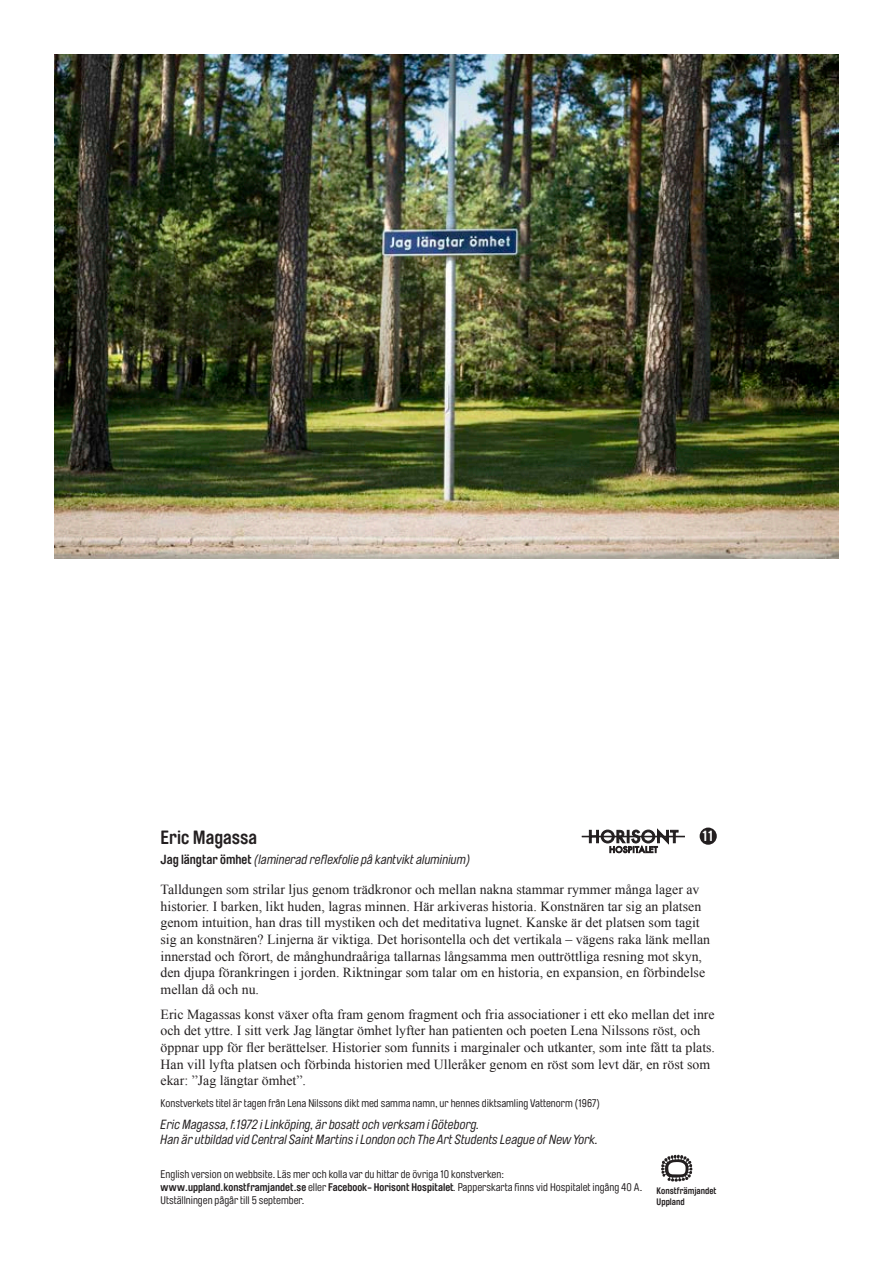
<style>
.page{position:relative;width:893px;height:1263px;background:#fff}
.page>*{position:absolute;margin:0;border:0;box-sizing:border-box;transform-origin:0 0}
.t1{font:700 18.9px "Brauer Neue Std";color:#231f20}
.t2{font:700 14.55px "Brauer Neue Std";color:#fff}
.t3{font:13.8px/16.6px "Times New Roman";color:#231f20}
.t4{font:italic 13.2px/15.8px "Brauer Neue Std";color:#231f20}
.t5{font:10.95px/13.2px "Brauer Neue Std";color:#231f20}
.t6{font:700 9.3px/10.2px "Brauer Neue";color:#231f20}
.s1{font-weight:700;font-style:normal}
.s2{font-weight:700}
.s3{font-style:italic}
</style>
<div class="page">
<img style="left:54px;top:54px;width:785px;height:504px">
<svg style="left:589px;top:829px;width:89px;height:24px"></svg>
<hr style="left:582px;top:836px;width:103px;height:1px;background:#231f20">
<div style="left:700px;top:827px;width:17px;height:18px;background:#231f20;border-radius:50%"></div>
<svg style="left:661px;top:1155px;width:32px;height:27px"></svg>
<p class="t1" style="left:161px;top:826px;width:98px">Eric Magassa</p>
<p class="t4" style="left:161px;top:851px;width:312px"><span class="s1">Jag längtar ömhet</span> (laminerad reflexfolie på kantvikt aluminium)</p>
<p class="t2" style="left:702px;top:828px;width:13px">11</p>
<p class="t3" style="left:161px;top:881px;width:551px">Talldungen som strilar ljus genom trädkronor och mellan nakna stammar rymmer många lager av historier. I barken, likt huden, lagras minnen. Här arkiveras historia. Konstnären tar sig an platsen genom intuition, han dras till mystiken och det meditativa lugnet. Kanske är det platsen som tagit sig an konstnären? Linjerna är viktiga. Det horisontella och det vertikala – vägens raka länk mellan innerstad och förort, de månghundraåriga tallarnas långsamma men outtröttliga resning mot skyn, den djupa förankringen i jorden. Riktningar som talar om en historia, en expansion, en förbindelse mellan då och nu.</p>
<p class="t3" style="left:161px;top:1006px;width:556px">Eric Magassas konst växer ofta fram genom fragment och fria associationer i ett eko mellan det inre och det yttre. I sitt verk Jag längtar ömhet lyfter han patienten och poeten Lena Nilssons röst, och öppnar upp för fler berättelser. Historier som funnits i marginaler och utkanter, som inte fått ta plats.<br>Han vill lyfta platsen och förbinda historien med Ulleråker genom en röst som levt där, en röst som ekar: ”Jag längtar ömhet”.</p>
<p class="t5" style="left:161px;top:1096px;width:441px">Konstverkets titel är tagen från Lena Nilssons dikt med samma namn, ur hennes diktsamling Vattenorm (1967)</p>
<p class="t4" style="left:161px;top:1116px;width:439px">Eric Magassa, f.1972 i Linköping, är bosatt och verksam i Göteborg.<br>Han är utbildad vid Central Saint Martins i London och The Art Students League of New York.</p>
<p class="t5" style="left:161px;top:1168px;width:483px">English version on webbsite. Läs mer och kolla var du hittar de övriga 10 konstverken: <span class="s2">www.uppland.konstframjandet.se</span> eller <span class="s2">Facebook- Horisont Hospitalet</span><span class="s3">.</span> Papperskarta finns vid Hospitalet ingång 40 A.<br>Utställningen pågår till 5 september.</p>
<p class="t6" style="left:657px;top:1186px;width:61px">Konstfrämjandet<br>Uppland</p>
</div>
